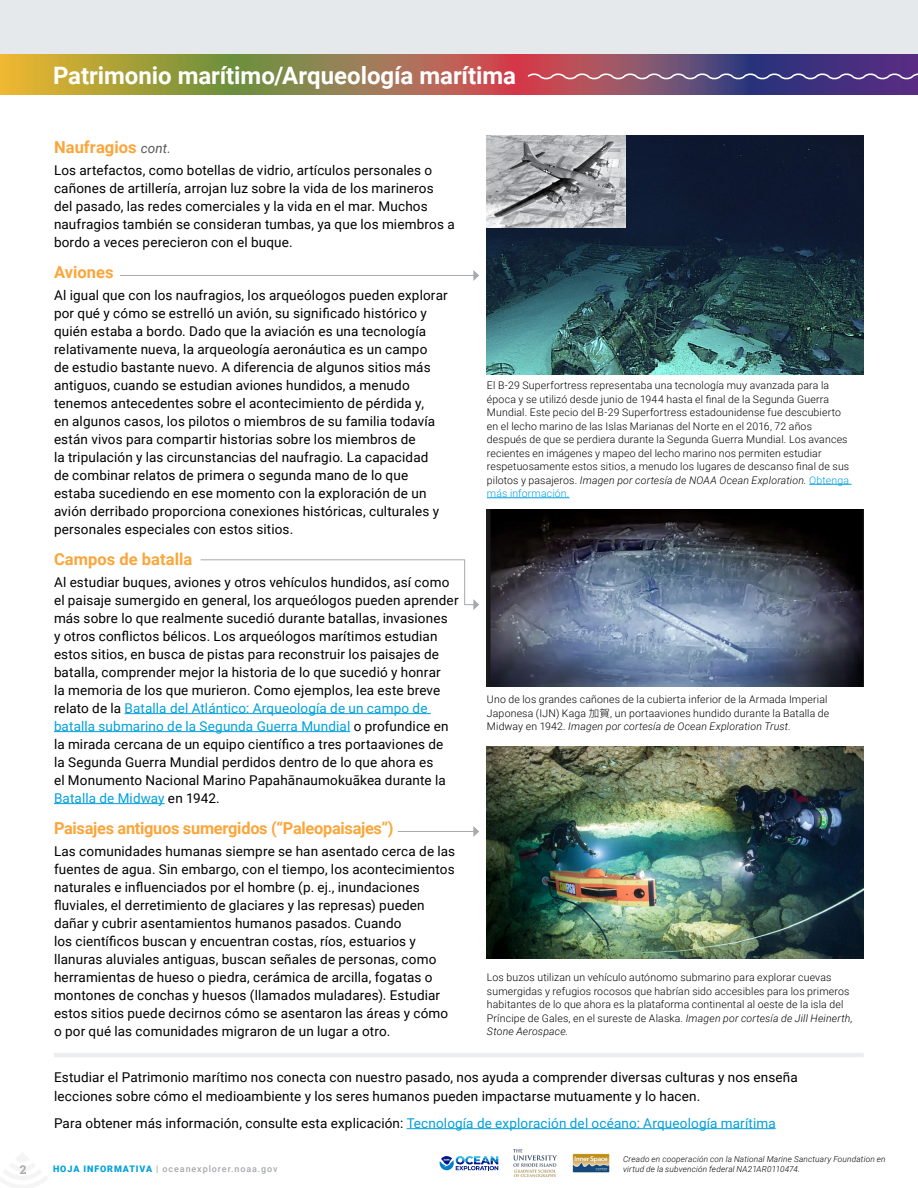
<style>
.page{position:relative;width:918px;height:1188px;background:#fff}
.page>*{position:absolute;margin:0;border:0;box-sizing:border-box;transform-origin:0 0}
.t1{font:700 24px "Roboto";letter-spacing:-.005em;color:#fff}
.Page_Body__P{font:700 16.5px "Roboto";letter-spacing:-.015em;color:#faa63b}
.Page_Body__P-2{font:700 16.5px "Roboto";letter-spacing:.005em;color:#faa63b}
.Page_Body__P-3{font:13.5px/18px "Roboto";letter-spacing:.01em;color:#000}
.Page_Body__P-4{font:13.5px "Roboto";letter-spacing:.01em;color:#00a0dd}
.t2{font:700 12px "Roboto Slab";color:#a7a9ac}
.Photo_captions{font:300 10.5px/13.5px "Roboto";letter-spacing:.015em;color:#000}
.t3{font:500 9px "Roboto";letter-spacing:.1em;color:#a7a9ac}
.Photo_sources{font:italic 300 8.25px/10.5px "Roboto";letter-spacing:.02em;color:#000}
.s1{font-weight:400;font-style:italic;font-size:13.5px;color:#58595b}
.s2{color:#00a0dd}
.s3{font-style:italic}
.s4{font-family:"Source Han Sans JP"}
.s5{color:#000}
.s6{font-weight:900;color:#00a0dd}
</style>
<div class="page">
<div style="left:0;top:0;width:918px;height:54px;background:#e6e9eb"></div>
<svg style="left:0;top:54px;width:918px;height:41px;background:#926e55"></svg>
<svg style="left:526px;top:71px;width:392px;height:11px;background:#815e88"></svg>
<svg style="left:440px;top:1156px;width:58px;height:14px"></svg>
<img style="left:514px;top:1150px;width:43px;height:27px">
<img style="left:572px;top:1153px;width:38px;height:20px">
<hr style="left:125px;top:713px;width:306px;height:1px;background:#00a0dd">
<hr style="left:54px;top:731px;width:296px;height:1px;background:#00a0dd">
<hr style="left:54px;top:803px;width:111px;height:1px;background:#00a0dd">
<img style="left:487px;top:135px;width:377px;height:239px">
<img style="left:487px;top:135px;width:138px;height:92px">
<img style="left:487px;top:510px;width:377px;height:177px">
<img style="left:487px;top:746px;width:377px;height:212px">
<hr style="left:809px;top:484px;width:43px;height:1px;background:#00a0dd">
<hr style="left:487px;top:498px;width:82px;height:1px;background:#00a0dd">
<hr style="left:54px;top:1053px;width:810px;height:4px;background:#ebedee">
<hr style="left:407px;top:1128px;width:369px;height:1px;background:#00a0dd">
<hr style="left:398px;top:831px;width:76px;height:1px;background:#a7a9ac">
<svg style="left:473px;top:826px;width:6px;height:11px"></svg>
<hr style="left:120px;top:275px;width:354px;height:1px;background:#a7a9ac">
<svg style="left:473px;top:270px;width:6px;height:11px"></svg>
<svg style="left:200px;top:559px;width:279px;height:51px"></svg>
<p class="t1" style="left:53px;top:58px;width:464px">Patrimonio marítimo/Arqueología marítima</p>
<p class="Page_Body__P-2" style="left:54px;top:136px;width:118px">Naufragios <span class="s1">cont.</span></p>
<p class="Page_Body__P-3" style="left:54px;top:160px;width:402px">Los artefactos, como botellas de vidrio, artículos personales o cañones de artillería, arrojan luz sobre la vida de los marineros del pasado, las redes comerciales y la vida en el mar. Muchos naufragios también se consideran tumbas, ya que los miembros a bordo a veces perecieron con el buque.</p>
<p class="Page_Body__P" style="left:54px;top:261px;width:61px">Aviones</p>
<p class="Page_Body__P-3" style="left:54px;top:285px;width:395px">Al igual que con los naufragios, los arqueólogos pueden explorar por qué y cómo se estrelló un avión, su significado histórico y quién estaba a bordo. Dado que la aviación es una tecnología relativamente nueva, la arqueología aeronáutica es un campo<br>de estudio bastante nuevo. A diferencia de algunos sitios más antiguos, cuando se estudian aviones hundidos, a menudo tenemos antecedentes sobre el acontecimiento de pérdida y,<br>en algunos casos, los pilotos o miembros de su familia todavía están vivos para compartir historias sobre los miembros de<br>la tripulación y las circunstancias del naufragio. La capacidad<br>de combinar relatos de primera o segunda mano de lo que estaba sucediendo en ese momento con la exploración de un avión derribado proporciona conexiones históricas, culturales y personales especiales con estos sitios.</p>
<p class="Page_Body__P-2" style="left:54px;top:548px;width:140px">Campos de batalla</p>
<p class="Page_Body__P-3" style="left:54px;top:572px;width:406px">Al estudiar buques, aviones y otros vehículos hundidos, así como el paisaje sumergido en general, los arqueólogos pueden aprender más sobre lo que realmente sucedió durante batallas, invasiones<br>y otros conflictos bélicos. Los arqueólogos marítimos estudian estos sitios, en busca de pistas para reconstruir los paisajes de batalla, comprender mejor la historia de lo que sucedió y honrar<br>la memoria de los que murieron. Como ejemplos, lea este breve relato de la <span class="s2">Batalla del Atlántico: Arqueología de un campo de batalla submarino de la Segunda Guerra Mundial</span> o profundice en la mirada cercana de un equipo científico a tres portaaviones de<br>la Segunda Guerra Mundial perdidos dentro de lo que ahora es<br>el Monumento Nacional Marino Papahānaumokuākea durante la <span class="s2">Batalla de Midway</span> en 1942.</p>
<p class="Page_Body__P" style="left:54px;top:817px;width:341px">Paisajes antiguos sumergidos (“Paleopaisajes”)</p>
<p class="Page_Body__P-3" style="left:54px;top:841px;width:403px">Las comunidades humanas siempre se han asentado cerca de las fuentes de agua. Sin embargo, con el tiempo, los acontecimientos naturales e influenciados por el hombre (p. ej., inundaciones fluviales, el derretimiento de glaciares y las represas) pueden dañar y cubrir asentamientos humanos pasados. Cuando<br>los científicos buscan y encuentran costas, ríos, estuarios y llanuras aluviales antiguas, buscan señales de personas, como herramientas de hueso o piedra, cerámica de arcilla, fogatas o montones de conchas y huesos (llamados muladares). Estudiar estos sitios puede decirnos cómo se asentaron las áreas y cómo o por qué las comunidades migraron de un lugar a otro.</p>
<p class="Photo_captions" style="left:487px;top:378px;width:364px">El B-29 Superfortress representaba una tecnología muy avanzada para la época y se utilizó desde junio de 1944 hasta el final de la Segunda Guerra Mundial. Este pecio del B-29 Superfortress estadounidense fue descubierto en el lecho marino de las Islas Marianas del Norte en el 2016, 72 años después de que se perdiera durante la Segunda Guerra Mundial. Los avances recientes en imágenes y mapeo del lecho marino nos permiten estudiar respetuosamente estos sitios, a menudo los lugares de descanso final de sus pilotos y pasajeros. <span class="s3">Imagen por cortesía de NOAA Ocean Exploration.</span> <span class="s2">Obtenga más información.</span></p>
<p class="Photo_captions" style="left:487px;top:692px;width:344px">Uno de los grandes cañones de la cubierta inferior de la Armada Imperial<br>Japonesa (IJN) Kaga <span class="s4">加賀</span>, un portaaviones hundido durante la Batalla de<br>Midway en 1942. <span class="s3">Imagen por cortesía de Ocean Exploration Trust.</span></p>
<p class="Photo_captions" style="left:487px;top:970px;width:367px">Los buzos utilizan un vehículo autónomo submarino para explorar cuevas sumergidas y refugios rocosos que habrían sido accesibles para los primeros habitantes de lo que ahora es la plataforma continental al oeste de la isla del Príncipe de Gales, en el sureste de Alaska. <span class="s3">Imagen por cortesía de Jill Heinerth, Stone Aerospace.</span></p>
<p class="Page_Body__P-3" style="left:54px;top:1067px;width:745px;line-height:19.5px">Estudiar el Patrimonio marítimo nos conecta con nuestro pasado, nos ayuda a comprender diversas culturas y nos enseña lecciones sobre cómo el medioambiente y los seres humanos pueden impactarse mutuamente y lo hacen.</p>
<p class="Page_Body__P-4" style="left:54px;top:1113px;width:723px"><span class="s5">Para obtener más información, consulte esta explicación:</span> Tecnología de exploración del océano: Arqueología marítima</p>
<p class="Photo_sources" style="left:623px;top:1153px;width:264px">Creado en cooperación con la National Marine Sanctuary Foundation en virtud de la subvención federal NA21AR0110474.</p>
<p class="t2" style="left:20px;top:1161px;width:8px">2</p>
<p class="t3" style="left:53px;top:1162px;width:226px"><span class="s6">HOJA INFORMATIVA</span> | oceanexplorer.noaa.gov</p>
</div>
